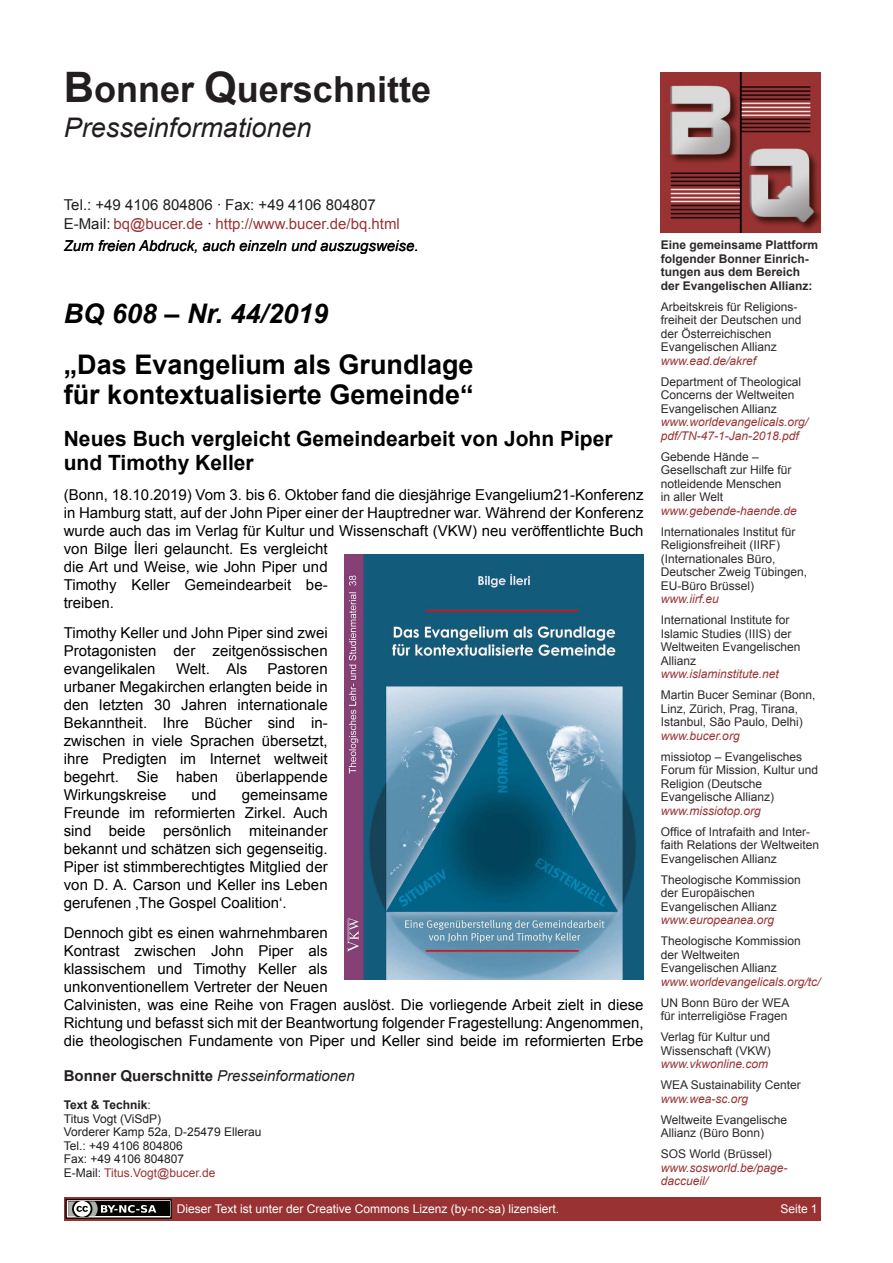
<style>
.page{position:relative;width:893px;height:1263px;background:#fff}
.page>*{position:absolute;margin:0;border:0;box-sizing:border-box;transform-origin:0 0}
.t1{font:700 36px "Arial";color:#221e1f}
.t2{font:700 27px/30px "Arial";color:#000}
.t3{font:italic 27px "Arial";color:#221e1f}
.t4{font:italic 700 27px "Arial";color:#000}
.t5{font:700 21px/24px "Arial";color:#000}
.t6{font:15px/18px "Arial";color:#000;text-align:justify}
.t7{font:15px/19.5px "Arial";color:#221e1f}
.t8{font:italic 15px "Arial";color:#000}
.t9{font:italic 15px "Arial";color:#221e1f}
.t10{font:12px/13.5px "Arial";color:#2d2829}
.t11{font:italic 12px/13.5px "Arial";color:#933}
.t12{font:12px/13.5px "Arial";color:#221e1f}
.t13{font:700 12px/13.5px "Arial";color:#2d2829}
.t14{font:12px "Arial";color:#fff}
.s1{font-size:42px}
.s2{color:#933}
.s3{font-weight:700;font-style:normal}
.s4{font-weight:700}
</style>
<div class="page">
<img style="left:660px;top:72px;width:160px;height:160px">
<div style="left:64px;top:1197px;width:756px;height:23px;background:#933"></div>
<svg style="left:67px;top:1201px;width:103px;height:16px"></svg>
<div style="left:65px;top:1199px;width:107px;height:20px;border:1px solid #040503"></div>
<div style="left:68px;top:1201px;width:101px;height:15px;background:#040503"></div>
<svg style="left:68px;top:1201px;width:88px;height:15px"></svg>
<img style="left:344px;top:555px;width:299px;height:425px">
<h1 class="t1" style="left:64px;top:76px;width:369px"><span class="s1">B</span>onner <span class="s1">Q</span>uerschnitte</h1>
<h2 class="t3" style="left:64px;top:117px;width:249px">Presseinformationen</h2>
<p class="t7" style="left:64px;top:196px;width:337px">Tel.: +49 4106 804806 · Fax: +49 4106 804807<br>E-Mail: <span class="s2">bq@bucer.de</span> · <span class="s2">http://www.bucer.de/bq.html</span></p>
<p class="t8" style="left:64px;top:240px;width:356px">Zum freien Abdruck, auch einzeln und auszugsweise.</p>
<p class="t13" style="left:660px;top:239px;width:159px">Eine gemeinsame Plattform folgender Bonner Einrich&shy;tungen aus dem Bereich der Evangelischen Allianz:</p>
<p class="t10" style="left:660px;top:301px;width:142px">Arbeitskreis für Religions&shy;freiheit der Deutschen und der Österreichischen<br>Evangelischen Allianz</p>
<p class="t11" style="left:660px;top:355px;width:97px">www.ead.de/akref</p>
<p class="t10" style="left:660px;top:376px;width:142px">Department of Theological<br>Concerns der Weltweiten<br>Evangelischen Allianz</p>
<p class="t11" style="left:660px;top:416px;width:149px">www.worldevangelicals.org/ pdf/TN-47-1-Jan-2018.pdf</p>
<p class="t10" style="left:660px;top:451px;width:132px">Gebende Hände –<br>Gesellschaft zur Hilfe für notleidende Menschen in aller Welt</p>
<p class="t11" style="left:660px;top:505px;width:138px">www.gebende-haende.de</p>
<p class="t10" style="left:660px;top:526px;width:148px">Internationales Institut für<br>Religionsfreiheit (IIRF) (Internationales Büro,<br>Deutscher Zweig Tübingen,<br>EU-Büro Brüssel)</p>
<p class="t11" style="left:660px;top:593px;width:60px">www.iirf.eu</p>
<p class="t10" style="left:660px;top:614px;width:141px">International Institute for<br>Islamic Studies (IIIS) der<br>Weltweiten Evangelischen<br>Allianz</p>
<p class="t11" style="left:660px;top:668px;width:120px">www.islaminstitute.net</p>
<p class="t10" style="left:660px;top:689px;width:156px">Martin Bucer Seminar (Bonn,<br>Linz, Zürich, Prag, Tirana,<br>Istanbul, São Paulo, Delhi)</p>
<p class="t11" style="left:660px;top:730px;width:80px">www.bucer.org</p>
<p class="t10" style="left:660px;top:751px;width:159px">missiotop – Evangelisches<br>Forum für Mission, Kultur und<br>Religion (Deutsche<br>Evangelische Allianz)</p>
<p class="t11" style="left:660px;top:805px;width:102px">www.missiotop.org</p>
<p class="t10" style="left:660px;top:826px;width:160px">Office of Intrafaith and Inter&shy;faith Relations der Weltweiten<br>Evangelischen Allianz</p>
<p class="t10" style="left:660px;top:874px;width:142px">Theologische Kommission der Europäischen<br>Evangelischen Allianz</p>
<p class="t11" style="left:660px;top:914px;width:115px">www.europeanea.org</p>
<p class="t10" style="left:660px;top:935px;width:142px">Theologische Kommission der Weltweiten<br>Evangelischen Allianz</p>
<p class="t11" style="left:660px;top:976px;width:161px">www.worldevangelicals.org/tc/</p>
<p class="t10" style="left:660px;top:997px;width:130px">UN Bonn Büro der WEA für interreligiöse Fragen</p>
<p class="t10" style="left:660px;top:1031px;width:112px">Verlag für Kultur und<br>Wissenschaft (VKW)</p>
<p class="t11" style="left:660px;top:1058px;width:109px">www.vkwonline.com</p>
<p class="t10" style="left:660px;top:1079px;width:142px">WEA Sustainability Center</p>
<p class="t11" style="left:660px;top:1093px;width:89px">www.wea-sc.org</p>
<p class="t10" style="left:660px;top:1114px;width:128px">Weltweite Evangelische<br>Allianz (Büro Bonn)</p>
<p class="t10" style="left:660px;top:1148px;width:113px">SOS World (Brüssel)</p>
<p class="t11" style="left:660px;top:1162px;width:128px">www.sosworld.be/page&shy;daccueil/</p>
<h2 class="t4" style="left:64px;top:303px;width:266px">BQ 608 – Nr. 44/2019</h2>
<h2 class="t2" style="left:64px;top:352px;width:411px">„Das Evangelium als Grundlage für kontextualisierte Gemeinde“</h2>
<h3 class="t5" style="left:64px;top:429px;width:550px">Neues Buch vergleicht Gemeindearbeit von John Piper und Timothy Keller</h3>
<p class="t6" style="left:64px;top:487px;width:581px;text-align:left">(Bonn, 18.10.2019) Vom 3. bis 6. Oktober fand die diesjährige Evangelium21-Konferenz in Hamburg statt, auf der John Piper einer der Hauptredner war. Während der Konferenz wurde auch das im Verlag für Kultur und Wissenschaft (VKW) neu veröffentlichte Buch von Bilge İleri gelauncht. Es vergleicht<br>die Art und Weise, wie John Piper und<br>Timothy Keller Gemeindearbeit be-<br>treiben.</p>
<p class="t6" style="left:64px;top:625px;width:265px">Timothy Keller und John Piper sind zwei Protagonisten der zeitgenössischen evangelikalen</p>
<p class="t6" style="left:64px;top:661px;width:265px;text-indent:204px">Pastoren urbaner Megakirchen erlangten beide in den letzten 30 Jahren internationale Bekanntheit. Ihre Bücher sind in&shy;zwischen in viele Sprachen übersetzt, ihre Predigten im Internet weltweit begehrt. Sie haben überlappende Wirkungskreise</p>
<p class="t6" style="left:176px;top:661px;width:73px">Welt. Als</p>
<p class="t6" style="left:64px;top:787px;width:265px;text-indent:178px">gemeinsame Freunde im reformierten Zirkel. Auch sind beide persönlich miteinander bekannt und schätzen sich gegenseitig.<br>Piper ist stimmberechtigtes Mitglied der von D. A. Carson und Keller ins Leben gerufenen ‚The Gospel Coalition‘.</p>
<p class="t6" style="left:64px;top:925px;width:581px;text-align:left">Dennoch gibt es einen wahrnehmbaren<br>Kontrast zwischen John Piper als<br>klassischem und Timothy Keller als<br>unkonventionellem Vertreter der Neuen<br>Calvinisten, was eine Reihe von Fragen auslöst. Die vorliegende Arbeit zielt in diese Richtung und befasst sich mit der Beantwortung folgender Fragestellung: Angenommen, die theologischen Fundamente von Piper und Keller sind beide im reformierten Erbe</p>
<p class="t6" style="left:191px;top:787px;width:27px">und</p>
<p class="t9" style="left:64px;top:1070px;width:292px"><span class="s3">Bonner Querschnitte</span> Presseinformationen</p>
<p class="t12" style="left:64px;top:1099px;width:199px"><span class="s4">Text &amp; Technik</span>:<br>Titus Vogt (ViSdP)<br>Vorderer Kamp 52a, D-25479 Ellerau<br>Tel.: +49 4106 804806<br>Fax: +49 4106 804807<br>E-Mail: <span class="s2">Titus.Vogt@bucer.de</span></p>
<p class="t14" style="left:177px;top:1204px;width:383px">Dieser Text ist unter der Creative Commons Lizenz (by-nc-sa) lizensiert.</p>
<p class="t14" style="left:780px;top:1204px;width:39px">Seite 1</p>
</div>
